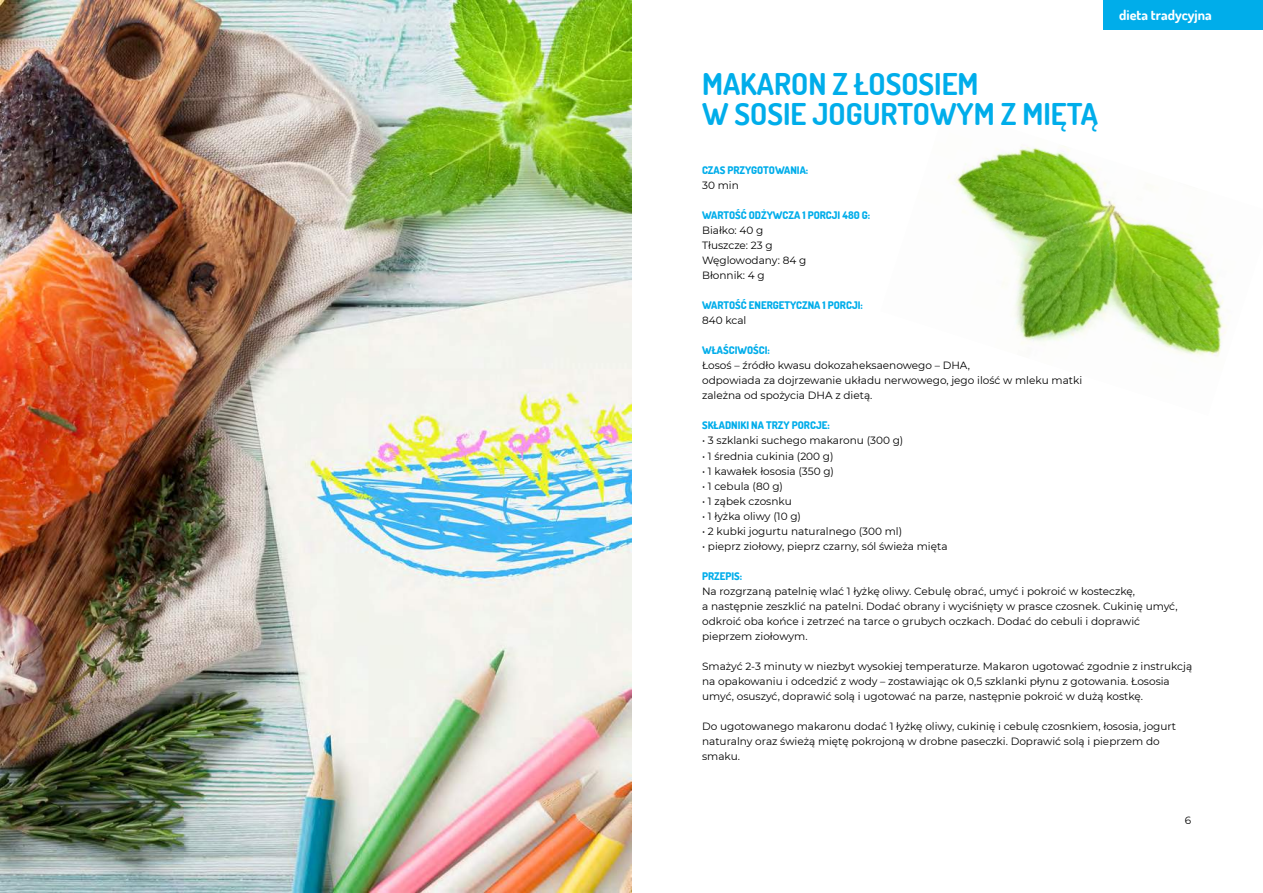
<style>
.page{position:relative;width:1263px;height:893px;background:#fff}
.page>*{position:absolute;margin:0;border:0;box-sizing:border-box;transform-origin:0 0}
.t1{font:700 30px/30px "Dosis";color:#00adea}
.t2{font:700 14.1px "Dosis";color:#fff}
.t3{font:10.5px/15px "Montserrat";color:#000}
.t4{font:800 10.5px "Dosis";color:#00adea}
</style>
<div class="page">
<img style="left:948px;top:145px;width:279px;height:212px">
<img style="left:0;top:0;width:631px;height:893px">
<div style="left:1103px;top:0;width:160px;height:30px;background:#00adea"></div>
<h1 class="t1" style="left:702px;top:68px;width:397px">MAKARON Z ŁOSOSIEM<br>W SOSIE JOGURTOWYM Z MIĘTĄ</h1>
<h2 class="t2" style="left:1119px;top:6px;width:94px">dieta tradycyjna</h2>
<p class="t4" style="left:702px;top:164px;width:108px">CZAS PRZYGOTOWANIA:</p>
<p class="t3" style="left:702px;top:178px;width:38px">30 min</p>
<p class="t4" style="left:702px;top:209px;width:170px">WARTOŚĆ ODŻYWCZA 1 PORCJI 480 G:</p>
<p class="t3" style="left:702px;top:223px;width:106px">Białko: 40 g<br>Tłuszcze: 23 g<br>Węglowodany: 84 g<br>Błonnik: 4 g</p>
<p class="t4" style="left:702px;top:299px;width:162px">WARTOŚĆ ENERGETYCZNA 1 PORCJI:</p>
<p class="t3" style="left:702px;top:313px;width:46px">840 kcal</p>
<p class="t4" style="left:702px;top:344px;width:69px">WŁAŚCIWOŚCI:</p>
<p class="t3" style="left:702px;top:358px;width:382px">Łosoś – źródło kwasu dokozaheksaenowego – DHA,<br>odpowiada za dojrzewanie układu nerwowego, jego ilość w mleku matki zależna od spożycia DHA z dietą.</p>
<p class="t4" style="left:702px;top:419px;width:129px">SKŁADNIKI NA TRZY PORCJE:</p>
<p class="t3" style="left:702px;top:433px;width:203px">• 3 szklanki suchego makaronu (300 g)</p>
<p class="t3" style="left:702px;top:448px;width:133px">• 1 średnia cukinia (200 g)</p>
<p class="t3" style="left:702px;top:463px;width:133px">• 1 kawałek łososia (350 g)</p>
<p class="t3" style="left:702px;top:478px;width:83px">• 1 cebula (80 g)</p>
<p class="t3" style="left:702px;top:493px;width:91px">• 1 ząbek czosnku</p>
<p class="t3" style="left:702px;top:508px;width:100px">• 1 łyżka oliwy (10 g)</p>
<p class="t3" style="left:702px;top:523px;width:202px">• 2 kubki jogurtu naturalnego (300 ml)</p>
<p class="t3" style="left:702px;top:538px;width:247px">• pieprz ziołowy, pieprz czarny, sól świeża mięta</p>
<p class="t4" style="left:702px;top:569px;width:42px">PRZEPIS:</p>
<p class="t3" style="left:702px;top:583px;width:477px">Na rozgrzaną patelnię wlać 1 łyżkę oliwy. Cebulę obrać, umyć i pokroić w kosteczkę,<br>a następnie zeszklić na patelni. Dodać obrany i wyciśnięty w prasce czosnek. Cukinię umyć, odkroić oba końce i zetrzeć na tarce o grubych oczkach. Dodać do cebuli i doprawić pieprzem ziołowym.</p>
<p class="t3" style="left:702px;top:658px;width:492px">Smażyć 2-3 minuty w niezbyt wysokiej temperaturze. Makaron ugotować zgodnie z instrukcją na opakowaniu i odcedzić z wody – zostawiając ok 0,5 szklanki płynu z gotowania. Łososia umyć, osuszyć, doprawić solą i ugotować na parze, następnie pokroić w dużą kostkę.</p>
<p class="t3" style="left:702px;top:718px;width:476px">Do ugotowanego makaronu dodać 1 łyżkę oliwy, cukinię i cebulę czosnkiem, łososia, jogurt naturalny oraz świeżą miętę pokrojoną w drobne paseczki. Doprawić solą i pieprzem do smaku.</p>
<p class="t3" style="left:1185px;top:812px;width:8px">6</p>
</div>
